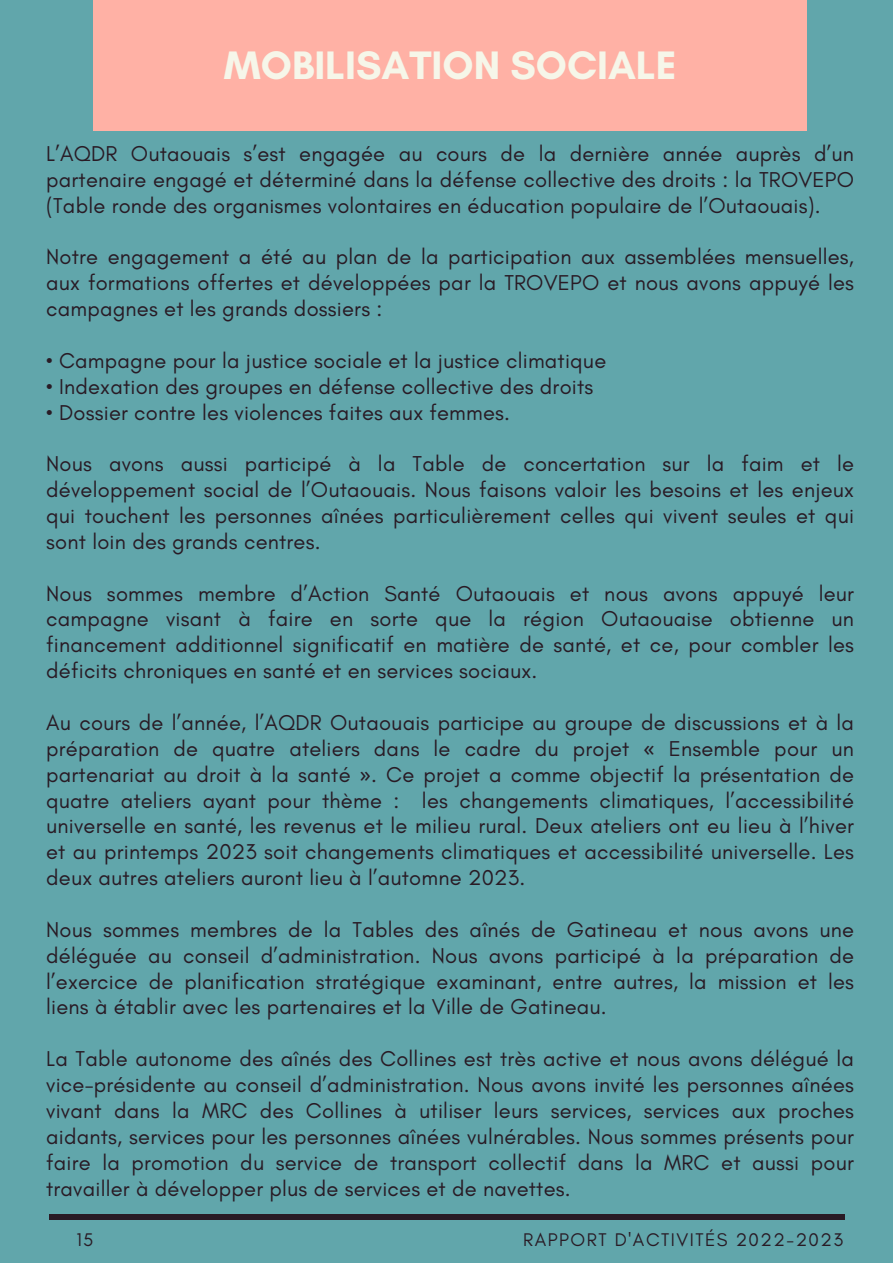
<style>
.page{position:relative;width:893px;height:1264px;background:#fff}
.page>*{position:absolute;margin:0;border:0;box-sizing:border-box;transform-origin:0 0}
.t1{font:700 40.5px "Glacial Indifference";color:#f6f6e9}
.t2{font:21.9px/25.8px "Glacial Indifference";letter-spacing:.01em;color:#291b25;text-align:justify}
.t3{font:18.6px "Glacial Indifference";letter-spacing:.08em;color:#291b25}
.s1{font-family:"Noto Sans"}
</style>
<div class="page">
<div style="left:0;top:0;width:892px;height:1262px;background:#61a6ab"></div>
<div style="left:50px;top:1214px;width:794px;height:5px;background:#291b25"></div>
<div style="left:93px;top:0;width:713px;height:131px;background:#ffb1a5"></div>
<p class="t1" style="left:224px;top:40px;width:454px">MOBILISATION SOCIALE</p>
<p class="t2" style="left:46px;top:140px;width:809px">L’AQDR Outaouais s’est engagée au cours de la dernière année auprès d’un partenaire engagé et déterminé dans la défense collective des droits : la TROVEPO (Table ronde des organismes volontaires en éducation populaire de l’Outaouais).</p>
<p class="t2" style="left:46px;top:244px;width:809px">Notre engagement a été au plan de la participation aux assemblées mensuelles, aux formations offertes et développées par la TROVEPO et nous avons appuyé les campagnes et les grands dossiers :</p>
<p class="t2" style="left:46px;top:347px;width:561px">• Campagne pour la justice sociale et la justice climatique</p>
<p class="t2" style="left:46px;top:373px;width:548px">• Indexation des groupes en défense collective des droits</p>
<p class="t2" style="left:46px;top:399px;width:465px">• Dossier contre les violences faites aux femmes.</p>
<p class="t2" style="left:46px;top:451px;width:809px">Nous avons aussi participé à la Table de concertation sur la faim et le développement social de l’Outaouais. Nous faisons valoir les besoins et les enjeux qui touchent les personnes aînées particulièrement celles qui vivent seules et qui sont loin des grands centres.</p>
<p class="t2" style="left:46px;top:580px;width:809px">Nous sommes membre d’Action Santé Outaouais et nous avons appuyé leur campagne visant à faire en sorte que la région Outaouaise obtienne un financement additionnel significatif en matière de santé, et ce, pour combler les déficits chroniques en santé et en services sociaux.</p>
<p class="t2" style="left:46px;top:709px;width:809px">Au cours de l’année, l’AQDR Outaouais participe au groupe de discussions et à la préparation de quatre ateliers dans le cadre du projet <span class="s1">«</span> Ensemble pour un partenariat au droit à la santé <span class="s1">»</span>. Ce projet a comme objectif la présentation de quatre ateliers ayant pour thème : les changements climatiques, l’accessibilité universelle en santé, les revenus et le milieu rural. Deux ateliers ont eu lieu à l’hiver et au printemps 2023 soit changements climatiques et accessibilité universelle. Les deux autres ateliers auront lieu à l’automne 2023.</p>
<p class="t2" style="left:46px;top:916px;width:809px">Nous sommes membres de la Tables des aînés de Gatineau et nous avons une déléguée au conseil d’administration. Nous avons participé à la préparation de l’exercice de planification stratégique examinant, entre autres, la mission et les liens à établir avec les partenaires et la Ville de Gatineau.</p>
<p class="t2" style="left:46px;top:1045px;width:809px">La Table autonome des aînés des Collines est très active et nous avons délégué la vice-présidente au conseil d’administration. Nous avons invité les personnes aînées vivant dans la MRC des Collines à utiliser leurs services, services aux proches aidants, services pour les personnes aînées vulnérables. Nous sommes présents pour faire la promotion du service de transport collectif dans la MRC et aussi pour travailler à développer plus de services et de navettes.</p>
<p class="t3" style="left:76px;top:1228px;width:19px">15</p>
<p class="t3" style="left:523px;top:1228px;width:321px">RAPPORT D'ACTIVITÉS 2022-2023</p>
</div>
